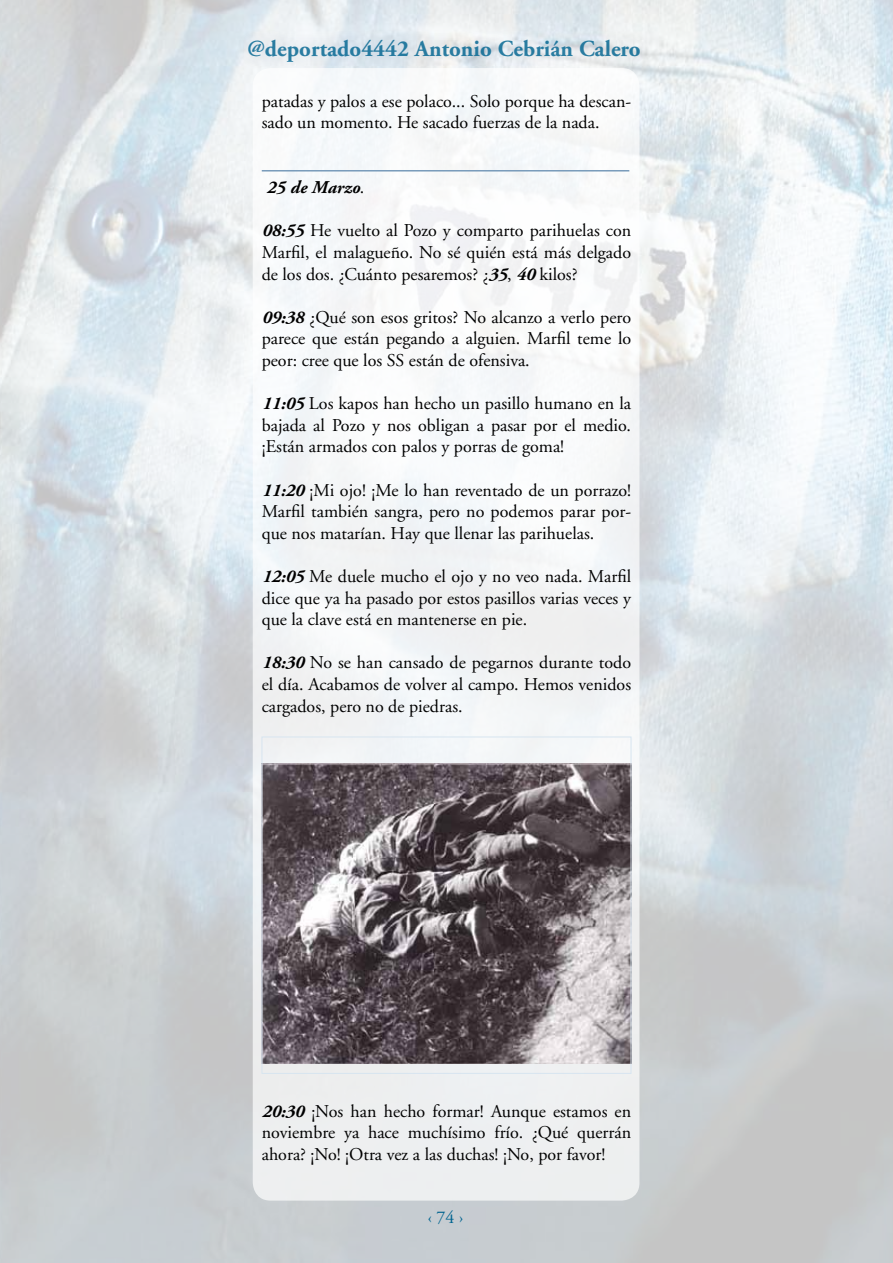
<style>
.page{position:relative;width:893px;height:1263px;background:#fff}
.page>*{position:absolute;margin:0;border:0;box-sizing:border-box;transform-origin:0 0}
.t1{font:700 22.8px "Adobe Garamond";color:#006490}
.t2{font:18px/21.6px "Adobe Garamond";color:#000;text-align:justify}
.t3{font:italic 700 18px "Adobe Garamond";color:#000}
.t4{font:18px "Adobe Garamond";color:#006490}
.s1{font-weight:400;font-style:normal}
.s2{font-weight:700;font-style:italic}
</style>
<div class="page">
<img style="left:0;top:0;width:893px;height:1263px">
<div style="left:227px;top:19px;width:429px;height:60px;background:#101e54;opacity:.1"></div>
<div style="left:253px;top:68px;width:386px;height:1132px;background:#f4f6f8;border-radius:18px"></div>
<hr style="left:262px;top:170px;width:367px;height:2px;background:#789bba">
<img style="left:264px;top:763px;width:365px;height:301px">
<div style="left:262px;top:737px;width:369px;height:336px;border:1px solid #d7e5f0"></div>
<p class="t1" style="left:247px;top:37px;width:395px">@deportado4442 Antonio Cebrián Calero</p>
<p class="t2" style="left:262px;top:91px;width:371px">patadas y palos a ese polaco... Solo porque ha descan&shy;sado un momento. He sacado fuerzas de la nada.</p>
<p class="t3" style="left:266px;top:178px;width:99px">25 de Marzo<span class="s1">.</span></p>
<p class="t2" style="left:262px;top:220px;width:371px"><span class="s2">08:55</span> He vuelto al Pozo y comparto parihuelas con Marfil, el malagueño. No sé quién está más delgado de los dos. ¿Cuánto pesaremos? ¿<span class="s2">35</span>, <span class="s2">40</span> kilos?</p>
<p class="t2" style="left:262px;top:307px;width:371px"><span class="s2">09:38</span> ¿Qué son esos gritos? No alcanzo a verlo pero parece que están pegando a alguien. Marfil teme lo peor: cree que los SS están de ofensiva.</p>
<p class="t2" style="left:262px;top:393px;width:371px"><span class="s2">11:05</span> Los kapos han hecho un pasillo humano en la bajada al Pozo y nos obligan a pasar por el medio. ¡Están armados con palos y porras de goma!</p>
<p class="t2" style="left:262px;top:479px;width:371px"><span class="s2">11:20</span> ¡Mi ojo! ¡Me lo han reventado de un porrazo!<br>Marfil también sangra, pero no podemos parar por&shy;que nos matarían. Hay que llenar las parihuelas.</p>
<p class="t2" style="left:262px;top:566px;width:371px"><span class="s2">12:05</span> Me duele mucho el ojo y no veo nada. Marfil dice que ya ha pasado por estos pasillos varias veces y que la clave está en mantenerse en pie.</p>
<p class="t2" style="left:262px;top:652px;width:371px"><span class="s2">18:30</span> No se han cansado de pegarnos durante todo el día. Acabamos de volver al campo. Hemos venidos cargados, pero no de piedras.</p>
<p class="t2" style="left:262px;top:1101px;width:371px"><span class="s2">20:30</span> ¡Nos han hecho formar! Aunque estamos en noviembre ya hace muchísimo frío. ¿Qué querrán ahora? ¡No! ¡Otra vez a las duchas! ¡No, por favor!</p>
<p class="t4" style="left:428px;top:1208px;width:37px">‹ 74 ›</p>
</div>
